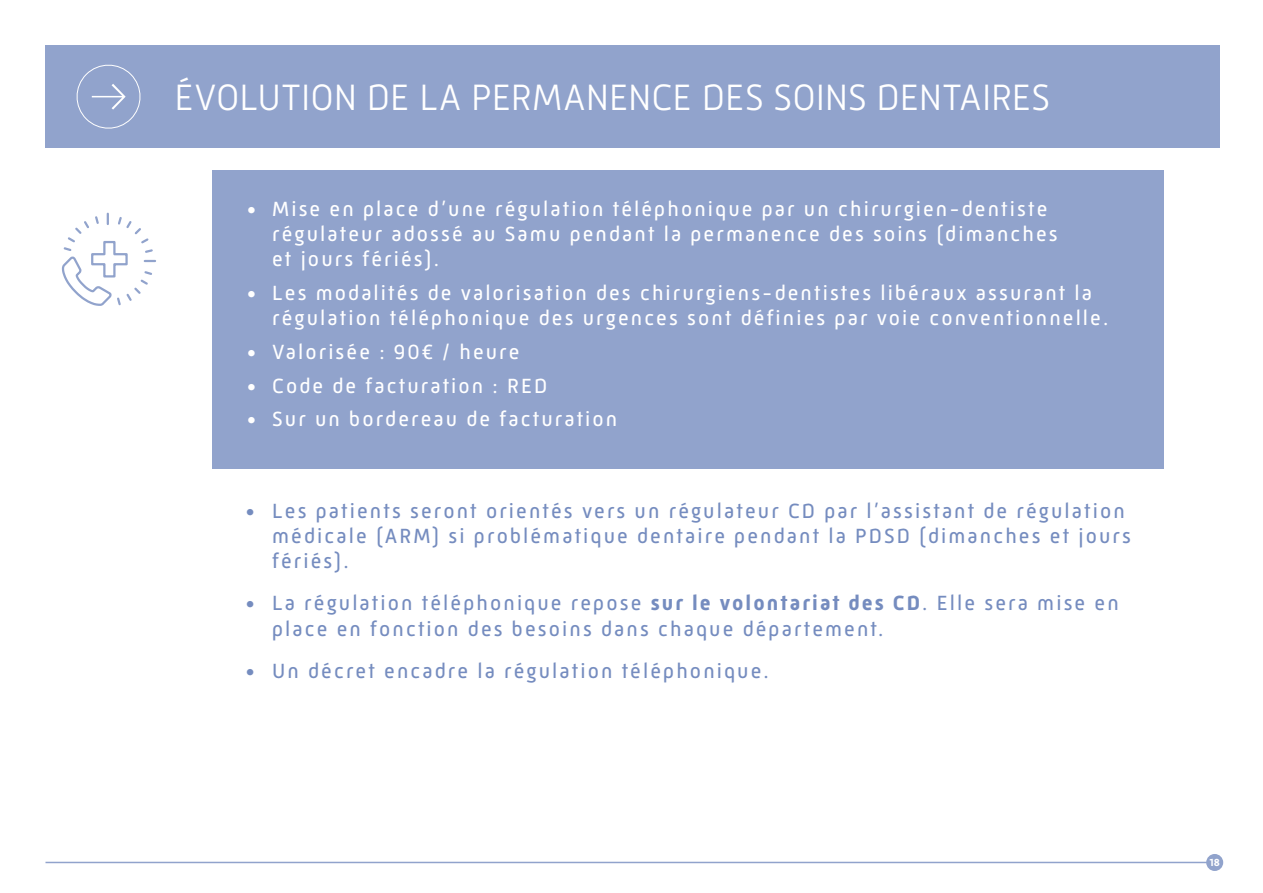
<style>
.page{position:relative;width:1263px;height:893px;background:#fff}
.page>*{position:absolute;margin:0;border:0;box-sizing:border-box;transform-origin:0 0}
.t1{font:300 37.5px "Mic 32 New";color:#fff}
.t2{font:21px/25.2px "Mic 32 New";letter-spacing:.1em;color:#fff}
.t3{font:21px/25.2px "Mic 32 New";letter-spacing:.1em;color:#758cbf}
.t4{font:700 10.5px "Mic 32 New";color:#fff}
.s1{font-weight:700}
</style>
<div class="page">
<div style="left:45px;top:45px;width:1175px;height:103px;background:#91a3cc"></div>
<svg style="left:76px;top:64px;width:65px;height:65px"></svg>
<hr style="left:45px;top:862px;width:1175px;height:1px;background:#91a3cc">
<div style="left:1206px;top:854px;width:17px;height:17px;background:#91a3cc;border-radius:50%"></div>
<svg style="left:61px;top:212px;width:95px;height:94px"></svg>
<div style="left:213px;top:170px;width:951px;height:299px;background:#91a3cc"></div>
<h1 class="t1" style="left:174px;top:76px;width:877px">ÉVOLUTION DE LA PERMANENCE DES SOINS DENTAIRES</h1>
<p class="t2" style="left:272px;top:196px;width:787px;text-indent:-26px">• Mise en place d’une régulation téléphonique par un chirurgien-dentiste régulateur adossé au Samu pendant la permanence des soins (dimanches et jours fériés).</p>
<p class="t2" style="left:272px;top:280px;width:838px;text-indent:-26px">• Les modalités de valorisation des chirurgiens-dentistes libéraux assurant la régulation téléphonique des urgences sont définies par voie conventionnelle.</p>
<p class="t2" style="left:247px;top:339px;width:274px">• Valorisée : 90€ / heure</p>
<p class="t2" style="left:247px;top:373px;width:302px">• Code de facturation : RED</p>
<p class="t2" style="left:247px;top:406px;width:372px">• Sur un bordereau de facturation</p>
<p class="t3" style="left:272px;top:498px;width:860px;text-indent:-27px">• Les patients seront orientés vers un régulateur CD par l’assistant de régulation médicale (ARM) si problématique dentaire pendant la PDSD (dimanches et jours fériés).</p>
<p class="t3" style="left:272px;top:590px;width:848px;text-indent:-27px">• La régulation téléphonique repose <span class="s1">sur le volontariat des CD</span>. Elle sera mise en place en fonction des besoins dans chaque département.</p>
<p class="t3" style="left:245px;top:658px;width:525px">• Un décret encadre la régulation téléphonique.</p>
<p class="t4" style="left:1209px;top:857px;width:12px">18</p>
</div>
